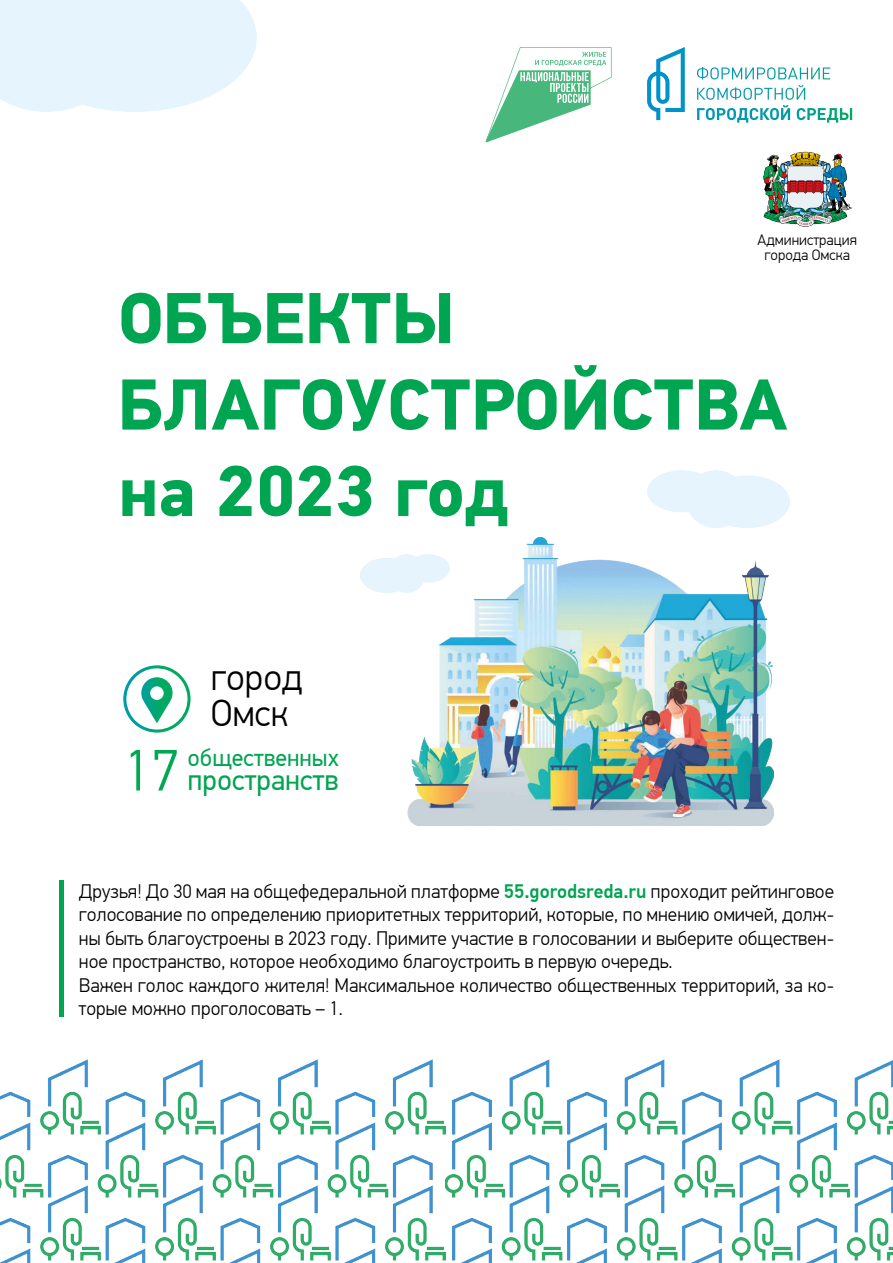
<style>
.page{position:relative;width:893px;height:1263px;background:#fff}
.page>*{position:absolute;margin:0;border:0;box-sizing:border-box;transform-origin:0 0}
.t1{font:700 72px/86.4px "PF Din Text Pro";color:#00a551}
.t2{font:300 58.2px "PF Din Text Pro";color:#00a852}
.t3{font:300 37.5px/36px "PF Din Text Pro";color:#000}
.t4{font:29.4px "PF Din Text Pro";color:#00a551}
.t5{font:24.3px "PF Din Text Pro";color:#00a551}
.t6{font:300 19.5px/23.4px "PF Din Text Pro";color:#000}
.t7{font:300 15px/15px "PF Din Text Pro";color:#000;text-align:center}
.s1{font-weight:500;color:#00a350}
</style>
<div class="page">
<svg style="left:485px;top:47px;width:127px;height:95px"></svg>
<svg style="left:647px;top:47px;width:183px;height:73px"></svg>
<img style="left:405px;top:537px;width:368px;height:288px">
<svg style="left:123px;top:665px;width:68px;height:67px"></svg>
<img style="left:647px;top:470px;width:143px;height:58px">
<img style="left:361px;top:555px;width:88px;height:37px">
<img style="left:0;top:1060px;width:893px;height:203px">
<hr style="left:59px;top:880px;width:4px;height:136px;background:#00a551">
<img style="left:763px;top:152px;width:89px;height:75px">
<p class="t7" style="left:758px;top:233px;width:101px">Администрация города Омска</p>
<h1 class="t1" style="left:119px;top:277px;width:670px">объекты благоустройства на 2023 год</h1>
<h3 class="t3" style="left:211px;top:660px;width:93px">город<br>Омск</h3>
<h2 class="t2" style="left:123px;top:737px;width:58px">17</h2>
<p class="t5" style="left:187px;top:744px;width:153px">общественных</p>
<h3 class="t4" style="left:187px;top:762px;width:153px">пространств</h3>
<p class="t6" style="left:79px;top:880px;width:757px">Друзья! До 30 мая на общефедеральной платформе <span class="s1">55.gorodsreda.ru</span> проходит рейтинговое голосование по определению приоритетных территорий, которые, по мнению омичей, долж&shy;ны быть благоустроены в 2023 году. Примите участие в голосовании и выберите обществен&shy;ное пространство, которое необходимо благоустроить в первую очередь.<br>Важен голос каждого жителя! Максимальное количество общественных территорий, за ко&shy;торые можно проголосовать – 1.</p>
</div>
